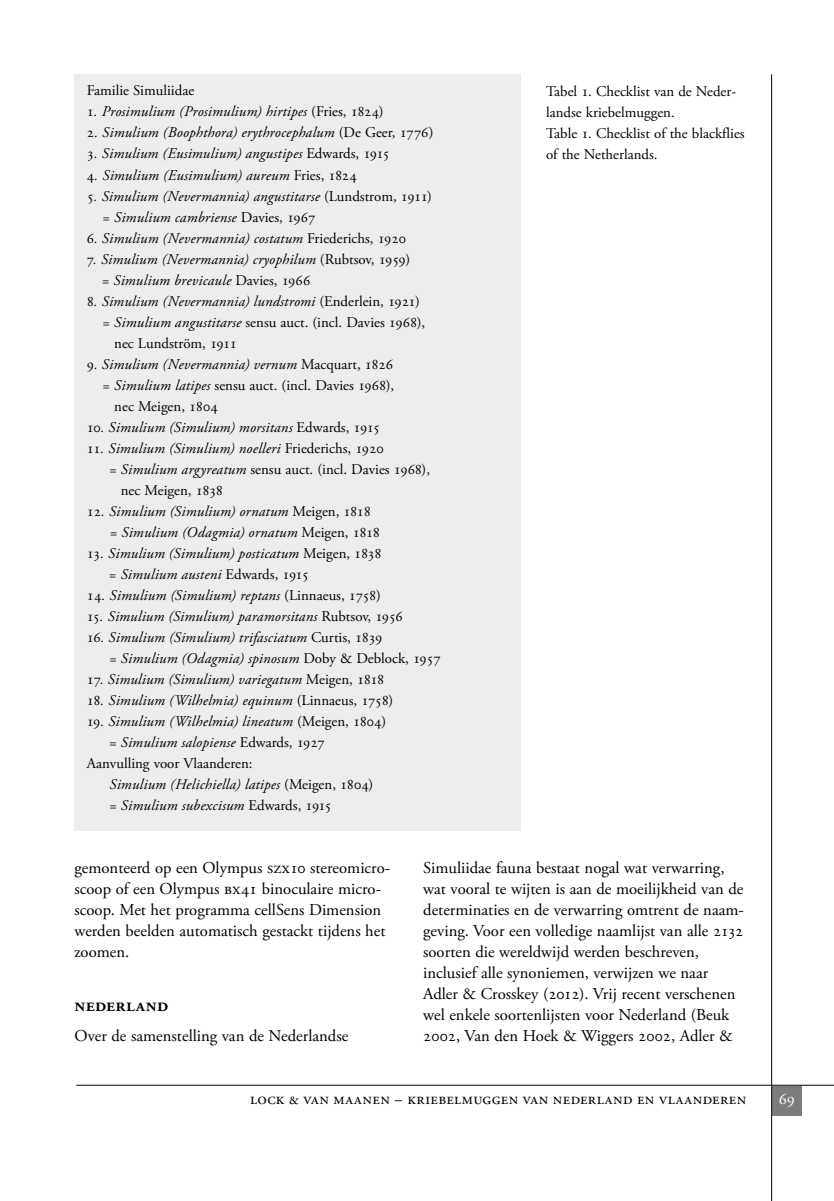
<style>
.page{position:relative;width:834px;height:1201px;background:#fff}
.page>*{position:absolute;margin:0;border:0;box-sizing:border-box;transform-origin:0 0}
.t1{font:600 19.25px "Adobe Garamond Pro";letter-spacing:.015em;color:#000}
.t2{font:16.62px/21px "Adobe Garamond Pro";color:#000}
.t3{font:16.62px "Adobe Garamond Pro";letter-spacing:.02em;color:#000}
.t4{font:16.62px "Adobe Garamond Pro";color:#fff}
.t5{font:italic 14.88px/21px "Adobe Garamond Pro";letter-spacing:.015em;color:#000}
.t6{font:14.88px/21px "Adobe Garamond Pro";letter-spacing:-.005em;color:#000}
.s1{font-style:normal}
.s2{font-style:italic}
</style>
<div class="page">
<div style="left:771px;top:1085px;width:30px;height:30px;background:#7b7c7e"></div>
<hr style="left:771px;top:74px;width:1px;height:1126px;background:#000">
<hr style="left:76px;top:1084px;width:757px;height:1px;background:#000">
<div style="left:74px;top:74px;width:447px;height:756px;background:#eceded"></div>
<p class="t6" style="left:87px;top:81px;width:109px">Familie Simuliidae</p>
<p class="t5" style="left:87px;top:102px;width:298px"><span class="s1">1</span>. Prosimulium (Prosimulium) hirtipes <span class="s1">(Fries, 1824)</span></p>
<p class="t5" style="left:87px;top:123px;width:348px"><span class="s1">2</span>. Simulium (Boophthora) erythrocephalum <span class="s1">(De Geer, 1776)</span></p>
<p class="t5" style="left:87px;top:144px;width:304px"><span class="s1">3</span>. Simulium (Eusimulium) angustipes <span class="s1">Edwards, 1915</span></p>
<p class="t5" style="left:87px;top:165px;width:271px"><span class="s1">4</span>. Simulium (Eusimulium) aureum <span class="s1">Fries, 1824</span></p>
<p class="t5" style="left:102px;top:186px;width:332px;text-indent:-15px"><span class="s1">5</span>. Simulium (Nevermannia) angustitarse <span class="s1">(Lundstrom, 1911) </span>= Simulium cambriense <span class="s1">Davies, 1967</span></p>
<p class="t5" style="left:87px;top:228px;width:321px"><span class="s1">6</span>. Simulium (Nevermannia) costatum <span class="s1">Friederichs, 1920</span></p>
<p class="t5" style="left:101px;top:249px;width:310px;text-indent:-14px"><span class="s1">7</span>. Simulium (Nevermannia) cryophilum <span class="s1">(Rubtsov, 1959) </span>= Simulium brevicaule <span class="s1">Davies, 1966</span></p>
<p class="t5" style="left:87px;top:291px;width:334px"><span class="s1">8</span>. Simulium (Nevermannia) lundstromi <span class="s1">(Enderlein, 1921)</span></p>
<p class="t6" style="left:102px;top:312px;width:325px"><span class="s2">= Simulium angustitarse</span> sensu auct. (incl. Davies 1968),</p>
<p class="t6" style="left:114px;top:333px;width:124px">nec Lundström, 1911</p>
<p class="t5" style="left:87px;top:354px;width:307px"><span class="s1">9</span>. Simulium (Nevermannia) vernum <span class="s1">Macquart, 1826</span></p>
<p class="t6" style="left:102px;top:375px;width:294px"><span class="s2">= Simulium latipes</span> sensu auct. (incl. Davies 1968),</p>
<p class="t6" style="left:114px;top:396px;width:105px">nec Meigen, 1804</p>
<p class="t5" style="left:87px;top:417px;width:295px"><span class="s1">10</span>. Simulium (Simulium) morsitans <span class="s1">Edwards, 1915</span></p>
<p class="t5" style="left:87px;top:438px;width:298px"><span class="s1">11</span>. Simulium (Simulium) noelleri <span class="s1">Friederichs, 1920</span></p>
<p class="t6" style="left:108px;top:459px;width:323px"><span class="s2">= Simulium argyreatum</span> sensu auct. (incl. Davies 1968),</p>
<p class="t6" style="left:121px;top:480px;width:104px">nec Meigen, 1838</p>
<p class="t5" style="left:109px;top:501px;width:272px;text-indent:-22px"><span class="s1">12</span>. Simulium (Simulium) ornatum <span class="s1">Meigen, 1818 </span>= Simulium (Odagmia) ornatum <span class="s1">Meigen, 1818</span></p>
<p class="t5" style="left:108px;top:543px;width:275px;text-indent:-21px"><span class="s1">13</span>. Simulium (Simulium) posticatum <span class="s1">Meigen, 1838 </span>= Simulium austeni <span class="s1">Edwards, 1915</span></p>
<p class="t5" style="left:87px;top:585px;width:295px"><span class="s1">14</span>. Simulium (Simulium) reptans <span class="s1">(Linnaeus, 1758)</span></p>
<p class="t5" style="left:87px;top:606px;width:317px"><span class="s1">15</span>. Simulium (Simulium) paramorsitans <span class="s1">Rubtsov, 1956</span></p>
<p class="t5" style="left:108px;top:627px;width:333px;text-indent:-22px"><span class="s1">16</span>. Simulium (Simulium) trifasciatum <span class="s1">Curtis, 1839<br></span>= Simulium (Odagmia) spinosum <span class="s1">Doby &amp; Deblock, 1957</span></p>
<p class="t5" style="left:87px;top:669px;width:299px"><span class="s1">17</span>. Simulium (Simulium) variegatum <span class="s1">Meigen, 1818</span></p>
<p class="t5" style="left:87px;top:690px;width:308px"><span class="s1">18</span>. Simulium (Wilhelmia) equinum <span class="s1">(Linnaeus, 1758)</span></p>
<p class="t5" style="left:87px;top:711px;width:301px"><span class="s1">19</span>. Simulium (Wilhelmia) lineatum <span class="s1">(Meigen, 1804)</span></p>
<p class="t5" style="left:108px;top:732px;width:218px">= Simulium salopiense <span class="s1">Edwards, 1927</span></p>
<p class="t6" style="left:87px;top:753px;width:167px">Aanvulling voor Vlaanderen:</p>
<p class="t5" style="left:109px;top:774px;width:265px">Simulium (Helichiella) latipes <span class="s1">(Meigen, 1804)</span></p>
<p class="t5" style="left:109px;top:795px;width:224px"><span class="s1">=</span> Simulium subexcisum <span class="s1">Edwards, 1915</span></p>
<p class="t6" style="left:546px;top:81px;width:200px">Tabel 1. Checklist van de Neder&shy;landse kriebelmuggen.<br>Table 1. Checklist of the blackflies of the Netherlands.</p>
<p class="t2" style="left:74px;top:857px;width:317px">gemonteerd op een Olympus szx10 stereomicro&shy;scoop of een Olympus bx41 binoculaire micro&shy;scoop. Met het programma cellSens Dimension werden beelden automatisch gestackt tijdens het zoomen.</p>
<p class="t1" style="left:74px;top:993px;width:95px">nederland</p>
<p class="t2" style="left:74px;top:1025px;width:275px">Over de samenstelling van de Nederlandse</p>
<p class="t2" style="left:423px;top:857px;width:322px">Simuliidae fauna bestaat nogal wat verwarring, wat vooral te wijten is aan de moeilijkheid van de determinaties en de verwarring omtrent de naam&shy;geving. Voor een volledige naamlijst van alle 2132 soorten die wereldwijd werden beschreven, inclusief alle synoniemen, verwijzen we naar Adler &amp; Crosskey (2012). Vrij recent verschenen wel enkele soortenlijsten voor Nederland (Beuk 2002, Van den Hoek &amp; Wiggers 2002, Adler &amp;</p>
<p class="t3" style="left:250px;top:1088px;width:497px">lock &amp; van maanen ‒ kriebelmuggen van nederland en vlaanderen</p>
<p class="t4" style="left:778px;top:1088px;width:18px">69</p>
</div>
